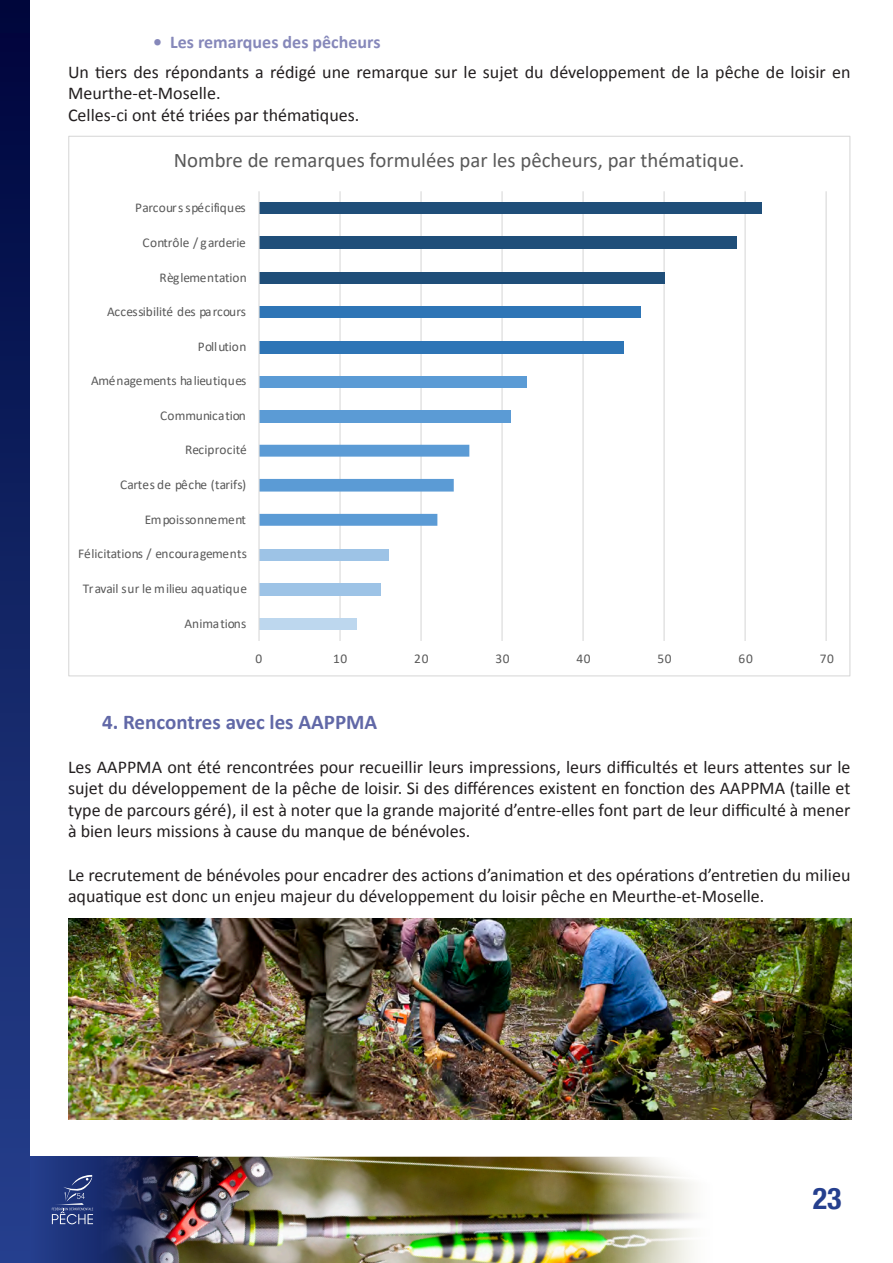
<style>
.page{position:relative;width:893px;height:1263px;background:#fff}
.page>*{position:absolute;margin:0;border:0;box-sizing:border-box;transform-origin:0 0}
.t1{font:700 condensed 30px "Helvetica Neue";color:#253f8e}
.TITRE_2{font:700 21px "Calibri";color:#6168a7}
.t2{font:20.85px "Calibri";color:#595959}
.t3{font:18px/21.6px "Calibri";color:#231f20}
.t4{font:700 18px "Calibri";color:#8688ba}
.t5{font:13.35px "Calibri";letter-spacing:-.005em;color:#595959}
.t6{font:13.35px "Calibri";letter-spacing:.02em;color:#595959}
</style>
<div class="page">
<svg style="left:30px;top:1157px;width:62px;height:106px;background:#203781"></svg>
<img style="left:92px;top:1157px;width:602px;height:106px">
<svg style="left:52px;top:1174px;width:41px;height:50px;background:#3c4e8c"></svg>
<div style="left:0;top:0;width:30px;height:1263px;background:linear-gradient(to bottom,#00063d,#27418e)"></div>
<hr style="left:339px;top:191px;width:2px;height:450px;background:#d9d9d9">
<hr style="left:420px;top:191px;width:2px;height:450px;background:#d9d9d9">
<hr style="left:501px;top:191px;width:2px;height:450px;background:#d9d9d9">
<hr style="left:582px;top:191px;width:2px;height:450px;background:#d9d9d9">
<hr style="left:663px;top:191px;width:2px;height:450px;background:#d9d9d9">
<hr style="left:744px;top:191px;width:2px;height:450px;background:#d9d9d9">
<hr style="left:825px;top:191px;width:2px;height:450px;background:#d9d9d9">
<div style="left:259px;top:618px;width:97px;height:12px;background:#bdd7ee"></div>
<div style="left:259px;top:583px;width:121px;height:13px;background:#9dc3e6"></div>
<div style="left:259px;top:549px;width:129px;height:12px;background:#9dc3e6"></div>
<div style="left:259px;top:410px;width:251px;height:12px;background:#5b9bd5"></div>
<div style="left:259px;top:376px;width:268px;height:11px;background:#5b9bd5"></div>
<div style="left:259px;top:341px;width:365px;height:12px;background:#2e75b6"></div>
<div style="left:259px;top:306px;width:381px;height:12px;background:#2e75b6"></div>
<div style="left:259px;top:272px;width:405px;height:11px;background:#1f4e79"></div>
<div style="left:259px;top:237px;width:478px;height:12px;background:#1f4e79"></div>
<div style="left:259px;top:202px;width:502px;height:12px;background:#1f4e79"></div>
<svg style="left:260px;top:445px;width:209px;height:81px"></svg>
<hr style="left:258px;top:191px;width:2px;height:450px;background:#d9d9d9">
<img style="left:69px;top:918px;width:783px;height:201px">
<p class="t4" style="left:153px;top:30px;width:229px">• Les remarques des pêcheurs</p>
<p class="t3" style="left:68px;top:60px;width:784px">Un tiers des répondants a rédigé une remarque sur le sujet du développement de la pêche de loisir en<br>Meurthe-et-Moselle.</p>
<p class="t3" style="left:68px;top:103px;width:293px">Celles-ci ont été triées par thématiques.</p>
<p class="t2" style="left:174px;top:145px;width:572px">Nombre de remarques formulées par les pêcheurs, par thématique.</p>
<p class="t6" style="left:135px;top:198px;width:112px">Parcours spécifiques</p>
<p class="t5" style="left:143px;top:233px;width:105px">Contrôle / garderie</p>
<p class="t5" style="left:160px;top:268px;width:89px">Règlementation</p>
<p class="t5" style="left:107px;top:302px;width:141px">Accessibilité des parcours</p>
<p class="t5" style="left:198px;top:337px;width:50px">Pollution</p>
<p class="t5" style="left:91px;top:372px;width:157px">Aménagements halieutiques</p>
<p class="t5" style="left:160px;top:406px;width:87px">Communication</p>
<p class="t5" style="left:185px;top:441px;width:63px">Reciprocité</p>
<p class="t5" style="left:120px;top:476px;width:128px">Cartes de pêche (tarifs)</p>
<p class="t5" style="left:145px;top:510px;width:103px">Empoissonnement</p>
<p class="t5" style="left:78px;top:545px;width:170px">Félicitations / encouragements</p>
<p class="t5" style="left:83px;top:580px;width:166px">Travail sur le milieu aquatique</p>
<p class="t5" style="left:185px;top:614px;width:63px">Animations</p>
<p class="t5" style="left:255px;top:649px;width:8px">0</p>
<p class="t5" style="left:333px;top:649px;width:16px">10</p>
<p class="t5" style="left:414px;top:649px;width:16px">20</p>
<p class="t5" style="left:495px;top:649px;width:16px">30</p>
<p class="t5" style="left:576px;top:649px;width:16px">40</p>
<p class="t5" style="left:657px;top:649px;width:16px">50</p>
<p class="t5" style="left:739px;top:649px;width:16px">60</p>
<p class="t5" style="left:820px;top:649px;width:16px">70</p>
<p class="TITRE_2" style="left:102px;top:709px;width:277px">4. Rencontres avec les AAPPMA</p>
<p class="t3" style="left:68px;top:755px;width:784px;text-align:justify">Les AAPPMA ont été rencontrées pour recueillir leurs impressions, leurs difficultés et leurs attentes sur le sujet du développement de la pêche de loisir. Si des différences existent en fonction des AAPPMA (taille et type de parcours géré), il est à noter que la grande majorité d’entre-elles font part de leur difficulté à mener à bien leurs missions à cause du manque de bénévoles.</p>
<p class="t3" style="left:68px;top:863px;width:784px">Le recrutement de bénévoles pour encadrer des actions d’animation et des opérations d’entretien du milieu aquatique est donc un enjeu majeur du développement du loisir pêche en Meurthe-et-Moselle.</p>
<h1 class="t1" style="left:813px;top:1173px;width:30px">23</h1>
</div>
